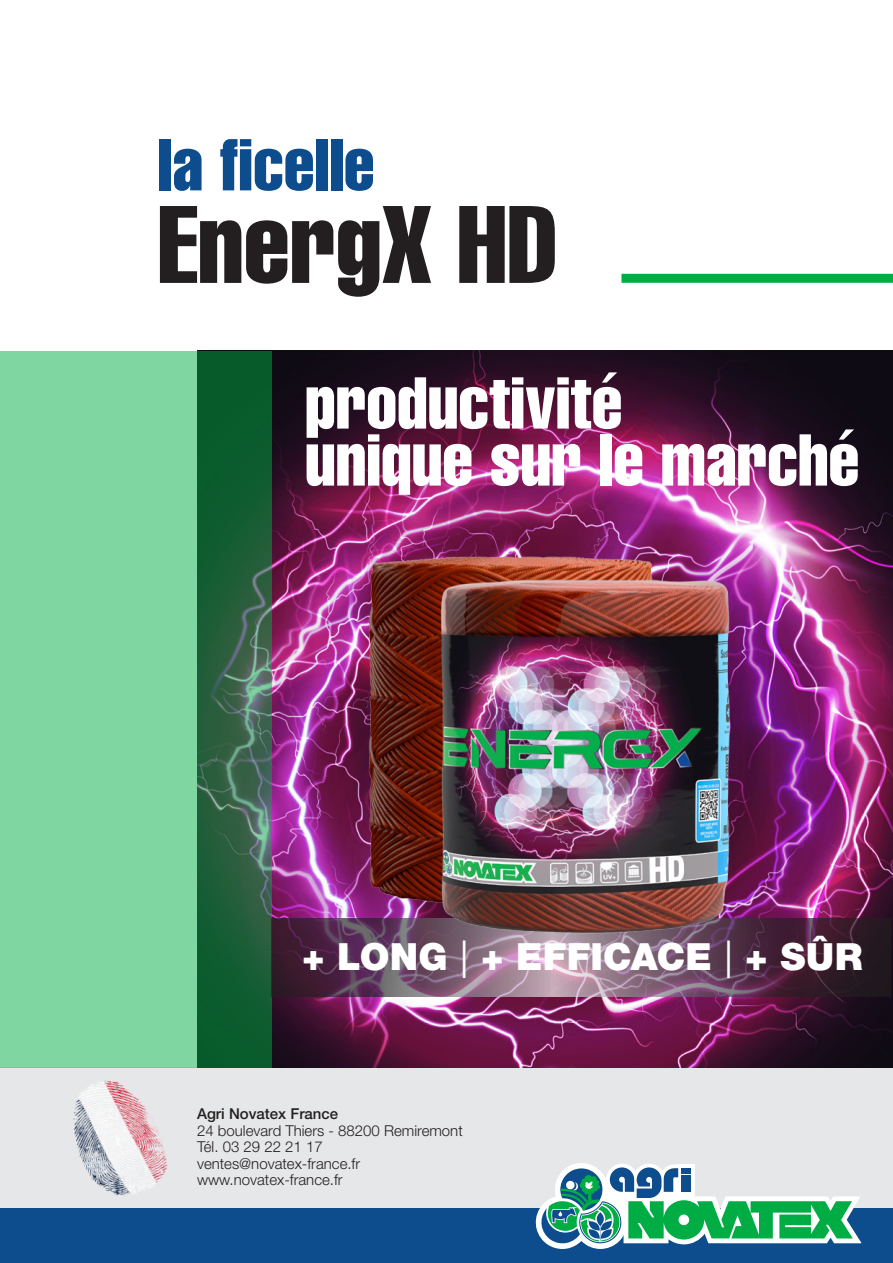
<style>
.page{position:relative;width:893px;height:1263px;background:#fff}
.page>*{position:absolute;margin:0;border:0;box-sizing:border-box;transform-origin:0 0}
.t1{font:extra-condensed 108px "Helvetica";color:#231f20}
.t2{font:extra-condensed 72px "Helvetica";color:#fff}
.t3{font:extra-condensed 72px "Helvetica";color:#0d4c8d}
.t4{font:900 37.5px "Helvetica Neue LT Std";letter-spacing:.005em;color:#fff}
.t5{font:300 15px "Helvetica Neue LT Std";color:#231f20}
.t6{font:500 15px "Helvetica Neue LT Std";color:#231f20}
.s1{font-weight:400}
</style>
<div class="page">
<div style="left:0;top:1067px;width:893px;height:153px;background:#e6e7e9"></div>
<img style="left:271px;top:351px;width:622px;height:716px">
<div style="left:621px;top:274px;width:272px;height:9px;background:#00ad44"></div>
<svg style="left:0;top:351px;width:271px;height:716px;background:#66b685"></svg>
<div style="left:0;top:1209px;width:893px;height:54px;background:#0d4c8d"></div>
<svg style="left:535px;top:1163px;width:327px;height:86px"></svg>
<img style="left:62px;top:1080px;width:115px;height:129px">
<img style="left:271px;top:918px;width:620px;height:78px">
<img style="left:274px;top:506px;width:450px;height:410px">
<img style="left:387px;top:555px;width:411px;height:386px">
<p class="t3" style="left:158px;top:119px;width:218px">la ficelle</p>
<p class="t1" style="left:158px;top:176px;width:401px">EnergX HD</p>
<p class="t2" style="left:305px;top:357px;width:319px">productivité</p>
<p class="t2" style="left:305px;top:414px;width:556px">unique sur le marché</p>
<p class="t4" style="left:302px;top:935px;width:562px">+ LONG <span class="s1">|</span> + EFFICACE <span class="s1">|</span> + SÛR</p>
<p class="t6" style="left:197px;top:1105px;width:143px">Agri Novatex France</p>
<p class="t5" style="left:197px;top:1121px;width:267px">24 boulevard Thiers - 88200 Remiremont</p>
<p class="t5" style="left:197px;top:1138px;width:127px">Tél. 03 29 22 21 17</p>
<p class="t5" style="left:197px;top:1154px;width:165px">ventes@novatex-france.fr</p>
<p class="t5" style="left:197px;top:1171px;width:147px">www.novatex-france.fr</p>
</div>
